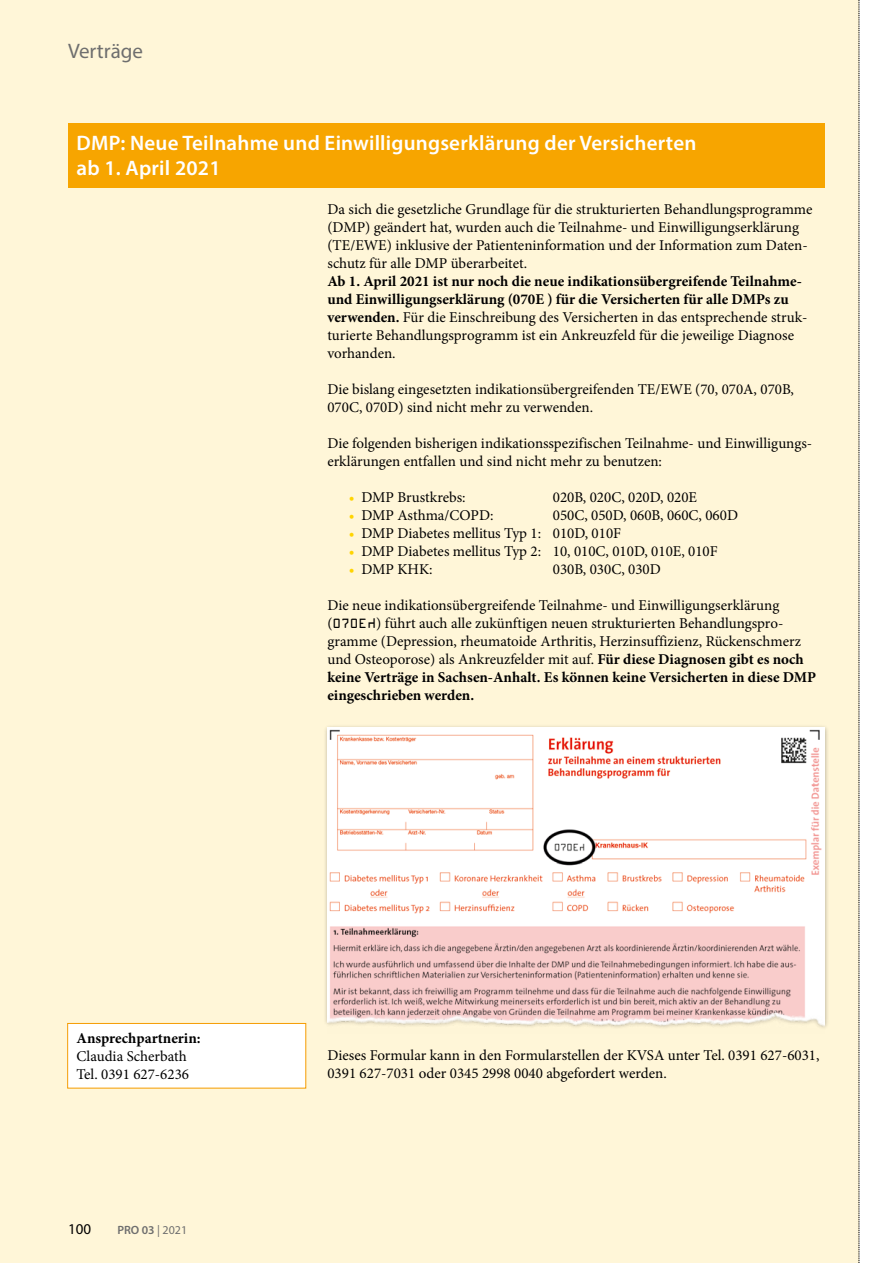
<style>
.page{position:relative;width:893px;height:1263px;background:#fff}
.page>*{position:absolute;margin:0;border:0;box-sizing:border-box;transform-origin:0 0}
.t1{font:600 21px/25.5px "Myriad Pro";letter-spacing:.01em;color:#fff}
.t2{font:21px "Myriad Pro";color:#6e6e6e}
.t3{font:15px/18px "Minion Pro";color:#000}
.t4{font:700 15px/18px "Minion Pro";color:#000}
.t5{font:15px "Myriad Pro";color:#000}
.t6{font:600 12px "Myriad Pro";color:#6e6e6e}
.s1{font-weight:400}
.s2{color:#ffd400}
.s3{font-family:"OCRA";font-size:12px}
.s4{font-family:"Arial Unicode MS"}
.s5{font-weight:700}
</style>
<div class="page">
<div style="left:0;top:0;width:859px;height:1263px;background:#fff6d8"></div>
<svg style="left:859px;top:0;width:1px;height:1263px"></svg>
<div style="left:68px;top:124px;width:757px;height:64px;background:#f7a500"></div>
<div style="left:68px;top:1023px;width:238px;height:65px;background:#fff"></div>
<div style="left:67px;top:1023px;width:239px;height:65px;border:1px solid #f59c00"></div>
<div style="left:323px;top:724px;width:506px;height:307px;background:#000;opacity:.3"></div>
<img style="left:327px;top:727px;width:498px;height:304px">
<h1 class="t2" style="left:68px;top:38px;width:77px">Verträge</h1>
<h1 class="t1" style="left:77px;top:129px;width:621px">DMP: Neue Teilnahme und Einwilligungserklärung der Versicherten ab 1. April 2021</h1>
<p class="t3" style="left:327px;top:200px;width:487px">Da sich die gesetzliche Grundlage für die strukturierten Behandlungsprogramme (DMP) geändert hat, wurden auch die Teilnahme- und Einwilligungserklärung (TE/EWE) inklusive der Patienteninformation und der Information zum Daten&shy;schutz für alle DMP überarbeitet.</p>
<p class="t4" style="left:327px;top:272px;width:480px">Ab 1. April 2021 ist nur noch die neue indikationsübergreifende Teilnahme&shy;und Einwilligungserklärung (070E ) für die Versicherten für alle DMPs zu verwenden. <span class="s1">Für die Einschreibung des Versicherten in das entsprechende struk&shy;turierte Behandlungsprogramm ist ein Ankreuzfeld für die jeweilige Diagnose vorhanden.</span></p>
<p class="t3" style="left:327px;top:380px;width:468px">Die bislang eingesetzten indikationsübergreifenden TE/EWE (70, 070A, 070B,<br>070C, 070D) sind nicht mehr zu verwenden.</p>
<p class="t3" style="left:327px;top:434px;width:485px">Die folgenden bisherigen indikationsspezifischen Teilnahme- und Einwilligungs&shy;erklärungen entfallen und sind nicht mehr zu benutzen:</p>
<p class="t3" style="left:349px;top:488px;width:118px"><span class="s2">•</span> DMP Brustkrebs:</p>
<p class="t3" style="left:553px;top:488px;width:146px">020B, 020C, 020D, 020E</p>
<p class="t3" style="left:349px;top:506px;width:146px"><span class="s2">•</span> DMP Asthma/COPD:</p>
<p class="t3" style="left:553px;top:506px;width:187px">050C, 050D, 060B, 060C, 060D</p>
<p class="t3" style="left:349px;top:524px;width:274px"><span class="s2">•</span> DMP Diabetes mellitus Typ 1: 010D, 010F</p>
<p class="t3" style="left:349px;top:542px;width:371px"><span class="s2">•</span> DMP Diabetes mellitus Typ 2: 10, 010C, 010D, 010E, 010F</p>
<p class="t3" style="left:349px;top:560px;width:85px"><span class="s2">•</span> DMP KHK:</p>
<p class="t3" style="left:553px;top:560px;width:110px">030B, 030C, 030D</p>
<p class="t3" style="left:327px;top:596px;width:490px">Die neue indikationsübergreifende Teilnahme- und Einwilligungserklärung (<span class="s3">070E</span><span class="s4">⑁</span>) führt auch alle zukünftigen neuen strukturierten Behandlungspro&shy;gramme (Depression, rheumatoide Arthritis, Herzinsuffizienz, Rückenschmerz und Osteoporose) als Ankreuzfelder mit auf. <span class="s5">Für diese Diagnosen gibt es noch keine Verträge in Sachsen-Anhalt. Es können keine Versicherten in diese DMP eingeschrieben werden.</span></p>
<p class="t4" style="left:77px;top:1029px;width:126px">Ansprechpartnerin:</p>
<p class="t3" style="left:77px;top:1047px;width:114px">Claudia Scherbath<br>Tel. 0391 627-6236</p>
<p class="t5" style="left:68px;top:1220px;width:25px">100</p>
<p class="t6" style="left:117px;top:1222px;width:71px">PRO 03 <span class="s1">| 2021</span></p>
<p class="t3" style="left:327px;top:1046px;width:494px">Dieses Formular kann in den Formularstellen der KVSA unter Tel. 0391 627-6031,<br>0391 627-7031 oder 0345 2998 0040 abgefordert werden.</p>
</div>
